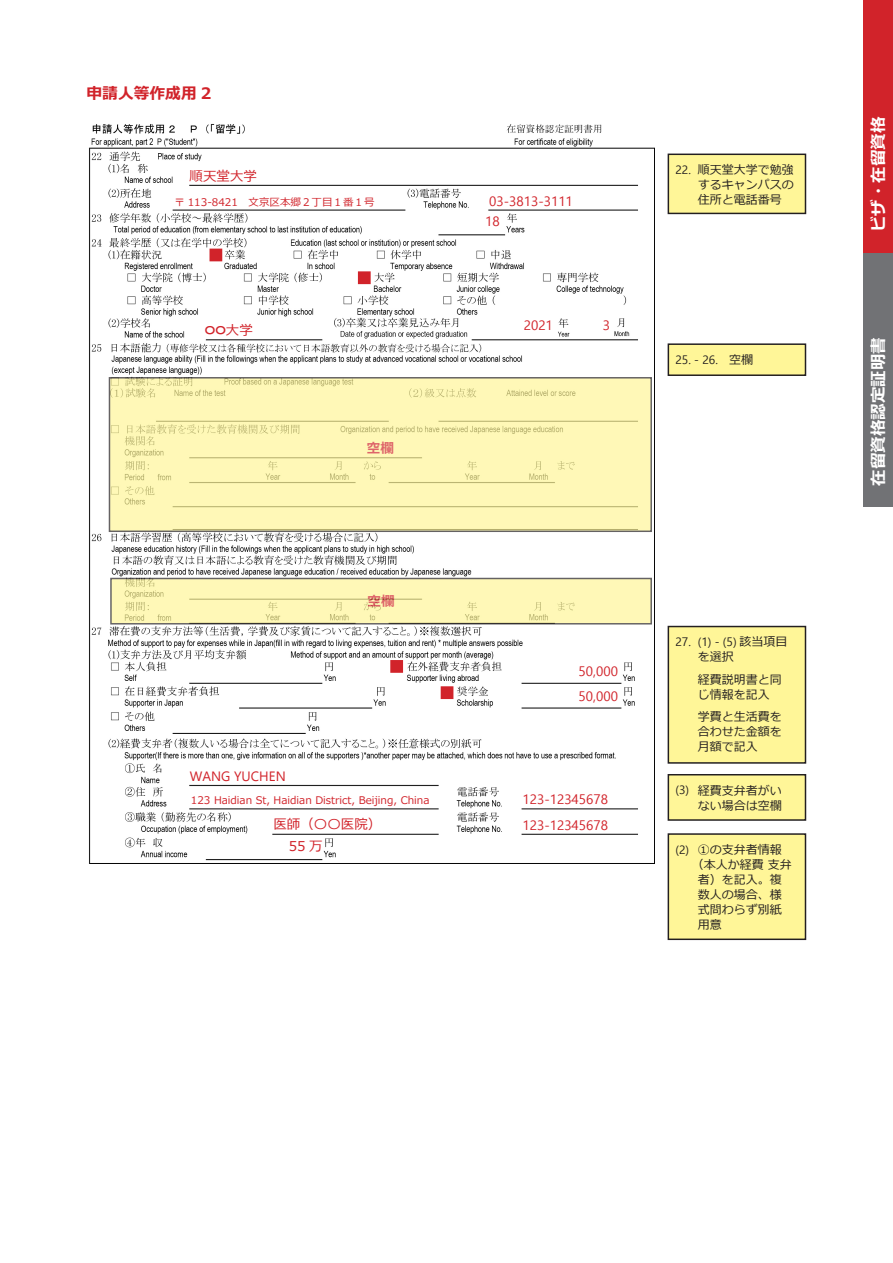
<style>
.page{position:relative;width:893px;height:1263px;background:#fff}
.page>*{position:absolute;margin:0;border:0;box-sizing:border-box;transform-origin:0 0}
.t1{font:700 16.5px "Meiryo";color:#fff}
.t2{font:700 15.75px "Meiryo";color:#d1232a}
.t3{font:13.5px "Ebrima";color:#d1232a}
.t4{font:13.5px "Meiryo";color:#d1232a}
.t5{font:700 13.5px "Meiryo";color:#d1232a}
.t6{font:12px/15px "Meiryo";color:#231f20}
.t7{font:12px "Ebrima";color:#231f20}
.t8{font:10.5px "Meiryo";color:#d1232a}
.t9{font:700 10.5px "Meiryo";color:#d1232a}
.s1{font-weight:400;font-size:13.5px}
.s2{font-family:"Meiryo"}
</style>
<div class="page">
<div style="left:863px;top:0;width:30px;height:254px;background:#d1232a"></div>
<div style="left:863px;top:254px;width:30px;height:253px;background:#717275"></div>
<div style="left:668px;top:775px;width:137px;height:45px;background:#fff698"></div>
<div style="left:668px;top:774px;width:138px;height:47px;border:1px solid #231f20"></div>
<img style="left:89px;top:124px;width:566px;height:739px">
<div style="left:209px;top:249px;width:13px;height:12px;background:#d1232a"></div>
<svg style="left:111px;top:379px;width:539px;height:151px;background:#faf4b2"></svg>
<svg style="left:112px;top:580px;width:538px;height:42px;background:#fcf5b4"></svg>
<div style="left:110px;top:578px;width:542px;height:46px;border:1px solid #231f20"></div>
<div style="left:668px;top:626px;width:137px;height:137px;background:#fff698"></div>
<div style="left:668px;top:626px;width:138px;height:138px;border:1px solid #231f20"></div>
<div style="left:668px;top:154px;width:137px;height:59px;background:#fff698"></div>
<div style="left:668px;top:154px;width:138px;height:60px;border:1px solid #231f20"></div>
<div style="left:668px;top:344px;width:137px;height:31px;background:#fff698"></div>
<div style="left:668px;top:343px;width:138px;height:33px;border:1px solid #231f20"></div>
<div style="left:358px;top:271px;width:13px;height:13px;background:#d1232a;border:4px solid #d1232a"></div>
<div style="left:390px;top:660px;width:13px;height:13px;background:#d1232a;border:4px solid #d1232a"></div>
<div style="left:441px;top:686px;width:12px;height:13px;background:#d1232a"></div>
<div style="left:668px;top:834px;width:137px;height:105px;background:#fff698"></div>
<div style="left:668px;top:833px;width:138px;height:107px;border:1px solid #231f20"></div>
<p class="t2" style="left:87px;top:82px;width:126px">申請人等作成用 2</p>
<p class="t4" style="left:190px;top:167px;width:69px">順天堂大学</p>
<p class="t8" style="left:175px;top:195px;width:201px">〒 113-8421　文京区本郷２丁目１番１号</p>
<p class="t9" style="left:205px;top:322px;width:49px">〇〇<span class="s1">大学</span></p>
<p class="t3" style="left:190px;top:766px;width:97px">WANG YUCHEN</p>
<p class="t5" style="left:367px;top:439px;width:28px">空欄</p>
<p class="t5" style="left:368px;top:592px;width:28px">空欄</p>
<p class="t8" style="left:191px;top:793px;width:240px">123 Haidian St, Haidian District, Beijing, China</p>
<p class="t4" style="left:273px;top:815px;width:109px">医師（〇〇医院(</p>
<p class="t4" style="left:289px;top:836px;width:35px">55万</p>
<p class="t3" style="left:489px;top:191px;width:85px">03-3813-3111</p>
<p class="t3" style="left:485px;top:212px;width:16px">18</p>
<p class="t3" style="left:524px;top:315px;width:31px">2021</p>
<p class="t3" style="left:603px;top:315px;width:9px">3</p>
<p class="t3" style="left:579px;top:661px;width:41px">50,000</p>
<p class="t3" style="left:579px;top:686px;width:41px">50,000</p>
<p class="t3" style="left:523px;top:789px;width:87px">123-12345678</p>
<p class="t3" style="left:523px;top:815px;width:87px">123-12345678</p>
<p class="t6" style="left:698px;top:163px;width:97px">順天堂大学で勉強</p>
<p class="t7" style="left:675px;top:161px;width:17px">22.</p>
<p class="t6" style="left:698px;top:178px;width:97px">するキャンパスの住所と電話番号</p>
<p class="t7" style="left:675px;top:350px;width:44px">25. - 26.</p>
<p class="t6" style="left:729px;top:353px;width:25px">空欄</p>
<p class="t7" style="left:675px;top:633px;width:17px">27.</p>
<p class="t7" style="left:698px;top:633px;width:91px">1( -) )5( <span class="s2">該当項目</span></p>
<p class="t6" style="left:698px;top:650px;width:37px">を選択</p>
<p class="t6" style="left:698px;top:673px;width:85px">経費説明書と同じ情報を記入</p>
<p class="t6" style="left:698px;top:710px;width:85px;text-align:justify">学費と生活費を合わせた金額を月額で記入</p>
<p class="t7" style="left:675px;top:781px;width:15px">)3(</p>
<p class="t6" style="left:698px;top:783px;width:85px">経費支弁者がい</p>
<p class="t6" style="left:698px;top:798px;width:85px">ない場合は空欄</p>
<p class="t7" style="left:675px;top:840px;width:15px">2( )</p>
<p class="t6" style="left:698px;top:843px;width:85px">①の支弁者情報</p>
<p class="t6" style="left:698px;top:858px;width:96px;text-indent:-6px">（本人か経費支弁者）を記入。複数人の場合、様式問わらず別紙用意</p>
<h1 class="t1" style="left:867px;top:232px;width:117px;rotate:-90deg">ビザ・在留資格</h1>
<h1 class="t1" style="left:867px;top:486px;width:150px;rotate:-90deg">在留資格認定証明書</h1>
</div>
